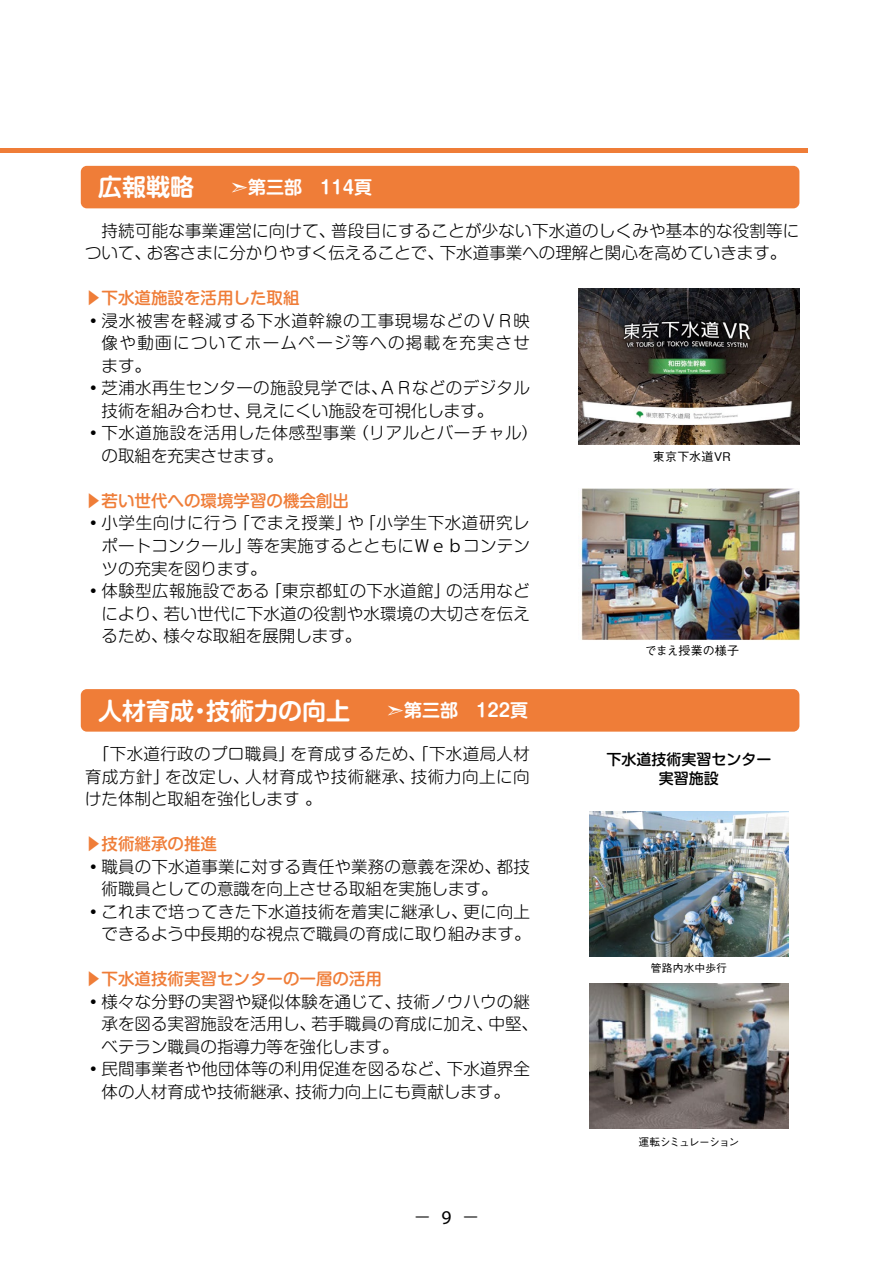
<style>
.page{position:relative;width:893px;height:1263px;background:#fff}
.page>*{position:absolute;margin:0;border:0;box-sizing:border-box;transform-origin:0 0}
.t1{font:700 24px "Shin M Go Pro De";color:#fff}
.t2{font:700 18px "Shin M Go Pro De";color:#fff}
.t3{font:300 16.5px/22.5px "Shin M Go Pro";letter-spacing:.01em;color:#000}
.t4{font:500 16.5px "Shin M Go Pro";color:#ef7d38}
.t5{font:300 16.5px "Shin M Go Pro";letter-spacing:.03em;color:#000}
.t6{font:300 16.5px "Shin M Go Pro";letter-spacing:.035em;color:#000}
.t7{font:300 16.5px "Shin M Go Pro";letter-spacing:.045em;color:#000}
.t8{font:300 16.5px "Shin M Go Pro";letter-spacing:.085em;color:#000}
.t9{font:16.5px "HG Maru Gothic MPRO";color:#000}
.t10{font:500 15px/19.5px "Shin M Go Pro";color:#000;text-align:center}
.t11{font:500 12px "Gothic BBB Pro";letter-spacing:.015em;color:#000}
.t12{font:500 10.8px "Gothic BBB Pro";letter-spacing:-.1em;color:#000}
.t13{font:500 10.8px "Gothic BBB Pro";letter-spacing:.01em;color:#000}
.s1{font-size:24px}
.s2{font-family:"MS Gothic";font-weight:400}
.s3{font-family:"Koz Go Pr 6 N";font-weight:400}
.s4{font-size:18px}
.s5{font-family:"MS Gothic";font-weight:400;font-size:18px}
.s6{font-family:"Myriad Pro";font-size:19.5px}
</style>
<div class="page">
<hr style="left:0;top:149px;width:808px;height:4px;background:#ef7d38">
<div style="left:81px;top:166px;width:718px;height:42px;background:#ef7d38;border-radius:6px"></div>
<div style="left:81px;top:689px;width:718px;height:43px;background:#ef7d38;border-radius:6px"></div>
<img style="left:580px;top:488px;width:219px;height:152px">
<img style="left:578px;top:289px;width:221px;height:155px">
<img style="left:589px;top:983px;width:199px;height:145px">
<img style="left:589px;top:811px;width:199px;height:145px">
<p class="t2" style="left:98px;top:173px;width:276px"><span class="s1">広報戦略</span>　　<span class="s2">➣</span>第三部　114頁</p>
<p class="t3" style="left:85px;top:217px;width:716px">　持続可能な事業運営に向けて、普段目にすることが少ない下水道のしくみや基本的な役割等について、お客さまに分かりやすく伝えることで、下水道事業への理解と関心を高めていきます。</p>
<p class="t4" style="left:85px;top:285px;width:216px">▶下水道施設を活用した取組</p>
<p class="t7" style="left:85px;top:307px;width:446px">・浸水被害を軽減する下水道幹線の工事現場などのＶＲ映</p>
<p class="t8" style="left:102px;top:330px;width:430px">像や動画についてホームページ等への掲載を充実させ</p>
<p class="t3" style="left:102px;top:352px;width:51px">ます。</p>
<p class="t3" style="left:85px;top:375px;width:446px">・芝浦水再生センターの施設見学では、ＡＲなどのデジタル</p>
<p class="t3" style="left:102px;top:397px;width:393px">技術を組み合わせ、見えにくい施設を可視化します。</p>
<p class="t5" style="left:85px;top:420px;width:454px">・下水道施設を活用した体感型事業（リアルとバーチャル）</p>
<p class="t3" style="left:102px;top:442px;width:183px">の取組を充実させます。</p>
<p class="t4" style="left:85px;top:487px;width:266px">▶若い世代への環境学習の機会創出</p>
<p class="t6" style="left:85px;top:510px;width:446px">・小学生向けに行う「でまえ授業」や「小学生下水道研究レ</p>
<p class="t3" style="left:102px;top:533px;width:430px">ポートコンクール」等を実施するとともに<span class="s3">Ｗｅｂ</span>コンテン</p>
<p class="t3" style="left:102px;top:555px;width:166px">ツの充実を図ります。</p>
<p class="t3" style="left:85px;top:578px;width:446px">・体験型広報施設である「東京都虹の下水道館」の活用など</p>
<p class="t3" style="left:102px;top:600px;width:430px">により、若い世代に下水道の役割や水環境の大切さを伝え</p>
<p class="t3" style="left:102px;top:623px;width:261px">るため、様々な取組を展開します。</p>
<p class="t11" style="left:653px;top:447px;width:79px">東京下水道VR</p>
<p class="t11" style="left:645px;top:640px;width:96px">でまえ授業の様子</p>
<h1 class="t1" style="left:98px;top:691px;width:432px">人材育成・技術力の向上<span class="s4">　　</span><span class="s5">➣</span><span class="s4">第三部　122頁</span></h1>
<p class="t3" style="left:85px;top:741px;width:446px;text-align:justify">　「下水道行政のプロ職員」を育成するため、「下水道局人材育成方針」を改定し、人材育成や技術継承、技術力向上に向けた体制と取組を強化します 。</p>
<p class="t4" style="left:85px;top:830px;width:134px">▶技術継承の推進</p>
<p class="t3" style="left:85px;top:853px;width:446px">・職員の下水道事業に対する責任や業務の意義を深め、都技</p>
<p class="t3" style="left:102px;top:876px;width:397px">術職員としての意識を向上させる取組を実施します。</p>
<p class="t3" style="left:85px;top:898px;width:446px">・これまで培ってきた下水道技術を着実に継承し、更に向上</p>
<p class="t3" style="left:102px;top:921px;width:430px">できるよう中長期的な視点で職員の育成に取り組みます。</p>
<p class="t4" style="left:85px;top:965px;width:299px">▶下水道技術実習センターの一層の活用</p>
<p class="t3" style="left:85px;top:988px;width:446px">・様々な分野の実習や疑似体験を通じて、技術ノウハウの継</p>
<p class="t3" style="left:102px;top:1011px;width:438px">承を図る実習施設を活用し、若手職員の育成に加え、中堅、</p>
<p class="t3" style="left:102px;top:1033px;width:298px">ベテラン職員の指導力等を強化します。</p>
<p class="t3" style="left:85px;top:1056px;width:446px">・民間事業者や他団体等の利用促進を図るなど、下水道界全</p>
<p class="t3" style="left:102px;top:1078px;width:410px">体の人材育成や技術継承、技術力向上にも貢献します。</p>
<p class="t9" style="left:414px;top:1209px;width:66px">－ <span class="s6">9</span> －</p>
<p class="t10" style="left:606px;top:747px;width:166px">下水道技術実習センター実習施設</p>
<p class="t13" style="left:651px;top:959px;width:78px">管路内水中歩行</p>
<p class="t12" style="left:638px;top:1133px;width:102px">運転シミュレーション</p>
</div>
